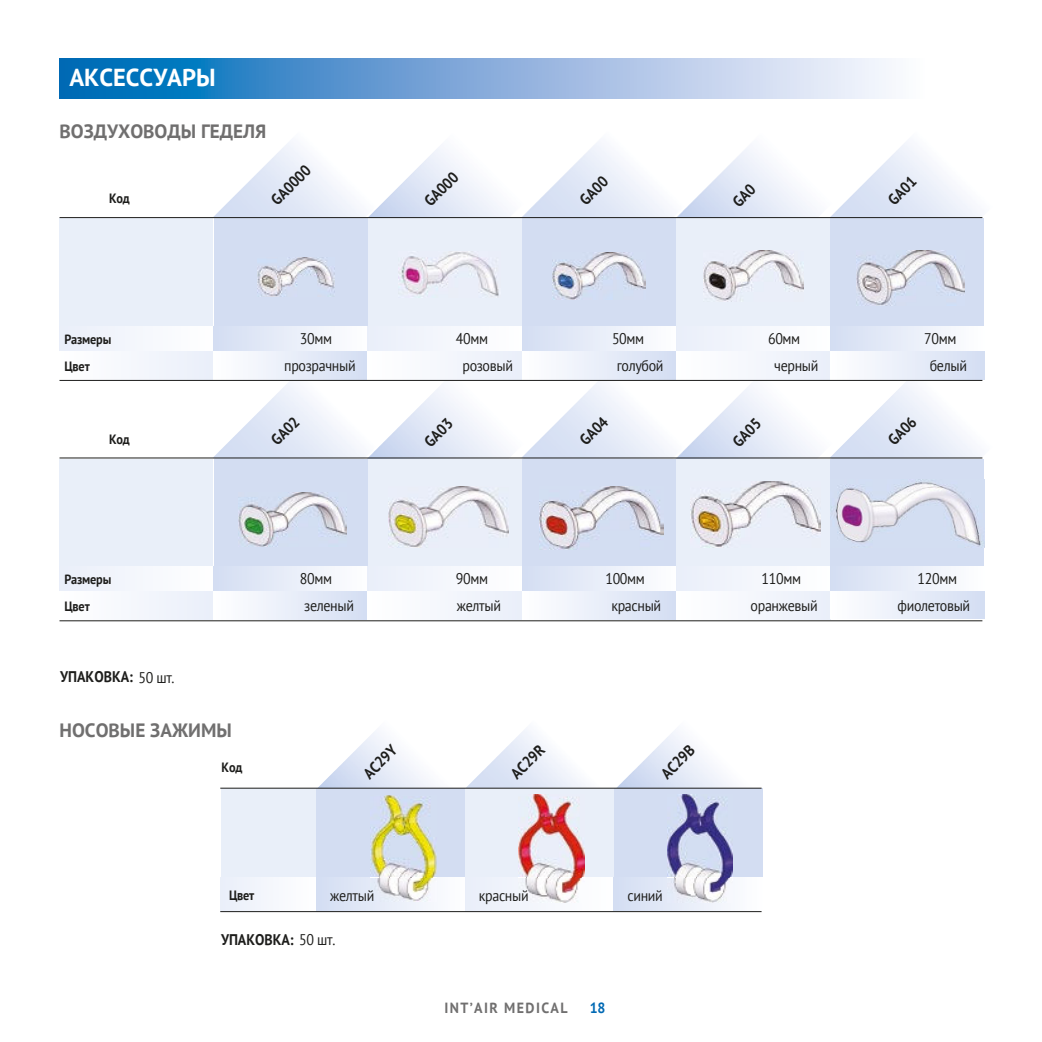
<style>
.page{position:relative;width:1042px;height:1042px;background:#fff}
.page>*{position:absolute;margin:0;border:0;box-sizing:border-box;transform-origin:0 0}
.t1{font:700 24.5px "PT Sans";color:#fff}
.t2{font:700 19.25px "PT Sans";color:#706f6f}
.t3{font:15.4px/27.1px "PT Sans";letter-spacing:-.025em;color:#1d1d1b;scale:.91 1}
.t4{font:700 15.4px "PT Sans";color:#1d1d1b;scale:.91 1}
.t5{font:700 14.7px "PT Sans";letter-spacing:.1em;color:#706f6f;scale:.95 1}
.t6{font:700 14.7px "PT Sans";color:#0069b4;scale:.95 1}
.t7{font:700 13.47px/27.1px "PT Sans";letter-spacing:-.015em;color:#1d1d1b;scale:.91 1}
.s1{font-weight:400}
</style>
<div class="page">
<img style="left:376px;top:387px;width:145px;height:71px">
<img style="left:213px;top:379px;width:163px;height:79px">
<img style="left:521px;top:382px;width:163px;height:76px">
<div style="left:59px;top:459px;width:154px;height:107px;background:#e9eff9"></div>
<div style="left:214px;top:459px;width:154px;height:107px;background:#d3ddf2"></div>
<div style="left:368px;top:459px;width:154px;height:107px;background:#e9eff9"></div>
<div style="left:522px;top:459px;width:154px;height:107px;background:#d3ddf2"></div>
<div style="left:676px;top:459px;width:154px;height:107px;background:#e9eff9"></div>
<div style="left:830px;top:459px;width:154px;height:107px;background:#d3ddf2"></div>
<img style="left:213px;top:142px;width:163px;height:77px">
<img style="left:684px;top:147px;width:134px;height:70px">
<img style="left:522px;top:142px;width:162px;height:75px">
<img style="left:830px;top:142px;width:153px;height:76px">
<div style="left:59px;top:218px;width:154px;height:108px;background:#e9eff9"></div>
<div style="left:214px;top:218px;width:154px;height:108px;background:#d3ddf2"></div>
<div style="left:368px;top:218px;width:154px;height:108px;background:#e9eff9"></div>
<div style="left:522px;top:218px;width:154px;height:108px;background:#d3ddf2"></div>
<div style="left:676px;top:218px;width:154px;height:108px;background:#e9eff9"></div>
<div style="left:830px;top:218px;width:154px;height:108px;background:#d3ddf2"></div>
<div style="left:59px;top:326px;width:154px;height:25px;background:#f4f7fc"></div>
<div style="left:214px;top:326px;width:154px;height:25px;background:linear-gradient(to right,#d4def3,#fefeff)"></div>
<div style="left:368px;top:326px;width:154px;height:25px;background:#f4f7fc"></div>
<div style="left:522px;top:326px;width:154px;height:25px;background:linear-gradient(to right,#d4def3,#fefeff)"></div>
<div style="left:676px;top:326px;width:154px;height:25px;background:#f4f7fc"></div>
<div style="left:830px;top:326px;width:154px;height:26px;background:linear-gradient(to right,#d4def3,#fefeff)"></div>
<div style="left:59px;top:567px;width:154px;height:24px;background:#f4f7fc"></div>
<div style="left:214px;top:567px;width:154px;height:24px;background:linear-gradient(to right,#d4def3,#fefeff)"></div>
<div style="left:368px;top:567px;width:154px;height:24px;background:#f4f7fc"></div>
<div style="left:522px;top:567px;width:154px;height:24px;background:linear-gradient(to right,#d4def3,#fefeff)"></div>
<div style="left:676px;top:567px;width:154px;height:24px;background:#f4f7fc"></div>
<div style="left:830px;top:567px;width:154px;height:24px;background:linear-gradient(to right,#d4def3,#fefeff)"></div>
<div style="left:59px;top:591px;width:154px;height:28px;background:#f5f7fc"></div>
<div style="left:214px;top:591px;width:154px;height:28px;background:linear-gradient(to right,#fff,#d4def3)"></div>
<div style="left:368px;top:591px;width:154px;height:28px;background:#f4f7fc"></div>
<div style="left:522px;top:591px;width:154px;height:28px;background:linear-gradient(to right,#fff,#d4def3)"></div>
<div style="left:676px;top:591px;width:154px;height:28px;background:#f5f7fc"></div>
<div style="left:830px;top:591px;width:154px;height:28px;background:linear-gradient(to right,#fff,#d4def3)"></div>
<div style="left:59px;top:351px;width:154px;height:29px;background:#f5f7fc"></div>
<div style="left:214px;top:351px;width:154px;height:29px;background:linear-gradient(to right,#fff,#d4def3)"></div>
<div style="left:368px;top:351px;width:154px;height:29px;background:#f4f7fc"></div>
<div style="left:522px;top:351px;width:154px;height:29px;background:linear-gradient(to right,#fff,#d4def3)"></div>
<div style="left:676px;top:351px;width:154px;height:29px;background:#f5f7fc"></div>
<div style="left:830px;top:351px;width:154px;height:29px;background:linear-gradient(to right,#fff,#d4def3)"></div>
<svg style="left:59px;top:59px;width:830px;height:39px"></svg>
<hr style="left:59px;top:217px;width:923px;height:1px;background:#1d1d1b">
<hr style="left:59px;top:380px;width:923px;height:1px;background:#1d1d1b">
<hr style="left:59px;top:458px;width:923px;height:1px;background:#1d1d1b">
<hr style="left:59px;top:620px;width:923px;height:1px;background:#1d1d1b">
<div style="left:220px;top:877px;width:96px;height:34px;background:#f4f7fc"></div>
<div style="left:317px;top:877px;width:148px;height:34px;background:linear-gradient(to right,#d4def3,#fefeff)"></div>
<div style="left:465px;top:877px;width:149px;height:34px;background:linear-gradient(to right,#eaeef9,#fff)"></div>
<div style="left:614px;top:877px;width:148px;height:34px;background:linear-gradient(to right,#d4def3,#fefeff)"></div>
<img style="left:616px;top:731px;width:142px;height:57px">
<img style="left:463px;top:729px;width:153px;height:59px">
<div style="left:221px;top:788px;width:95px;height:89px;background:#e9eff9"></div>
<div style="left:316px;top:788px;width:149px;height:89px;background:#d3ddf2"></div>
<div style="left:465px;top:788px;width:148px;height:89px;background:#e9eff9"></div>
<div style="left:613px;top:788px;width:149px;height:89px;background:#d3ddf2"></div>
<hr style="left:220px;top:788px;width:541px;height:1px;background:#1d1d1b">
<hr style="left:220px;top:911px;width:541px;height:1px;background:#1d1d1b">
<img style="left:370px;top:795px;width:66px;height:107px">
<img style="left:519px;top:794px;width:65px;height:108px">
<img style="left:667px;top:795px;width:65px;height:108px">
<img style="left:238px;top:492px;width:109px;height:55px">
<img style="left:388px;top:487px;width:121px;height:60px">
<img style="left:540px;top:487px;width:124px;height:63px">
<img style="left:690px;top:481px;width:130px;height:67px">
<img style="left:831px;top:479px;width:151px;height:68px">
<img style="left:257px;top:258px;width:77px;height:39px">
<img style="left:399px;top:251px;width:100px;height:46px">
<img style="left:553px;top:252px;width:93px;height:48px">
<img style="left:704px;top:251px;width:99px;height:50px">
<img style="left:856px;top:250px;width:108px;height:55px">
<img style="left:370px;top:877px;width:66px;height:1px">
<img style="left:519px;top:877px;width:65px;height:1px">
<img style="left:667px;top:877px;width:65px;height:1px">
<svg style="left:731px;top:182px;width:25px;height:25px"></svg>
<h1 class="t1" style="left:69px;top:61px;width:148px">АКСЕССУАРЫ</h1>
<p class="t2" style="left:59px;top:119px;width:208px">ВОЗДУХОВОДЫ ГЕДЕЛЯ</p>
<p class="t7" style="left:109px;top:185px;width:24px">Код</p>
<p class="t4" style="left:267px;top:195px;width:55px;rotate:-45deg">GA0000</p>
<p class="t4" style="left:420px;top:196px;width:46px;rotate:-45deg">GA000</p>
<p class="t4" style="left:575px;top:195px;width:38px;rotate:-45deg">GA00</p>
<p class="t4" style="left:883px;top:195px;width:38px;rotate:-45deg">GA01</p>
<p class="t7" style="left:64px;top:325px;width:53px">Размеры<br>Цвет</p>
<p class="t7" style="left:109px;top:425px;width:24px">Код</p>
<p class="t3" style="left:284px;top:324px;width:80px;text-align:center">30мм прозрачный</p>
<p class="t3" style="left:462px;top:324px;width:57px;text-indent:-7px">40мм розовый</p>
<p class="t3" style="left:617px;top:324px;width:53px;text-indent:-5px">50мм голубой</p>
<p class="t3" style="left:774px;top:324px;width:50px;text-indent:-6px">60мм черный</p>
<p class="t3" style="left:930px;top:324px;width:42px;text-indent:-6px">70мм белый</p>
<p class="t4" style="left:267px;top:435px;width:38px;rotate:-45deg">GA02</p>
<p class="t4" style="left:420px;top:437px;width:38px;rotate:-45deg">GA03</p>
<p class="t4" style="left:575px;top:435px;width:38px;rotate:-45deg">GA04</p>
<p class="t4" style="left:728px;top:437px;width:38px;rotate:-45deg">GA05</p>
<p class="t4" style="left:883px;top:435px;width:38px;rotate:-45deg">GA06</p>
<p class="t7" style="left:64px;top:565px;width:53px">Размеры<br>Цвет</p>
<p class="t4" style="left:60px;top:667px;width:127px">УПАКОВКА: <span class="s1">50 шт.</span></p>
<p class="t2" style="left:59px;top:717px;width:174px">НОСОВЫЕ ЗАЖИМЫ</p>
<p class="t7" style="left:222px;top:753px;width:24px">Код</p>
<p class="t3" style="left:300px;top:565px;width:61px">80мм зеленый</p>
<p class="t3" style="left:456px;top:565px;width:51px">90мм желтый</p>
<p class="t3" style="left:611px;top:565px;width:56px;text-indent:-6px">100мм красный</p>
<p class="t3" style="left:750px;top:565px;width:75px;text-align:center">110мм оранжевый</p>
<p class="t3" style="left:897px;top:565px;width:81px;text-align:center">120мм фиолетовый</p>
<p class="t4" style="left:359px;top:769px;width:46px;rotate:-45deg">AC29Y</p>
<p class="t4" style="left:506px;top:768px;width:46px;rotate:-45deg">AC29R</p>
<p class="t4" style="left:656px;top:769px;width:46px;rotate:-45deg">AC29B</p>
<p class="t7" style="left:229px;top:881px;width:29px">Цвет</p>
<p class="t3" style="left:330px;top:881px;width:50px">желтый</p>
<p class="t3" style="left:479px;top:881px;width:56px">красный</p>
<p class="t3" style="left:627px;top:881px;width:40px">синий</p>
<p class="t4" style="left:221px;top:929px;width:127px">УПАКОВКА: <span class="s1">50 шт.</span></p>
<p class="t5" style="left:444px;top:997px;width:131px">INT’AIR MEDICAL</p>
<p class="t6" style="left:590px;top:997px;width:18px">18</p>
</div>
